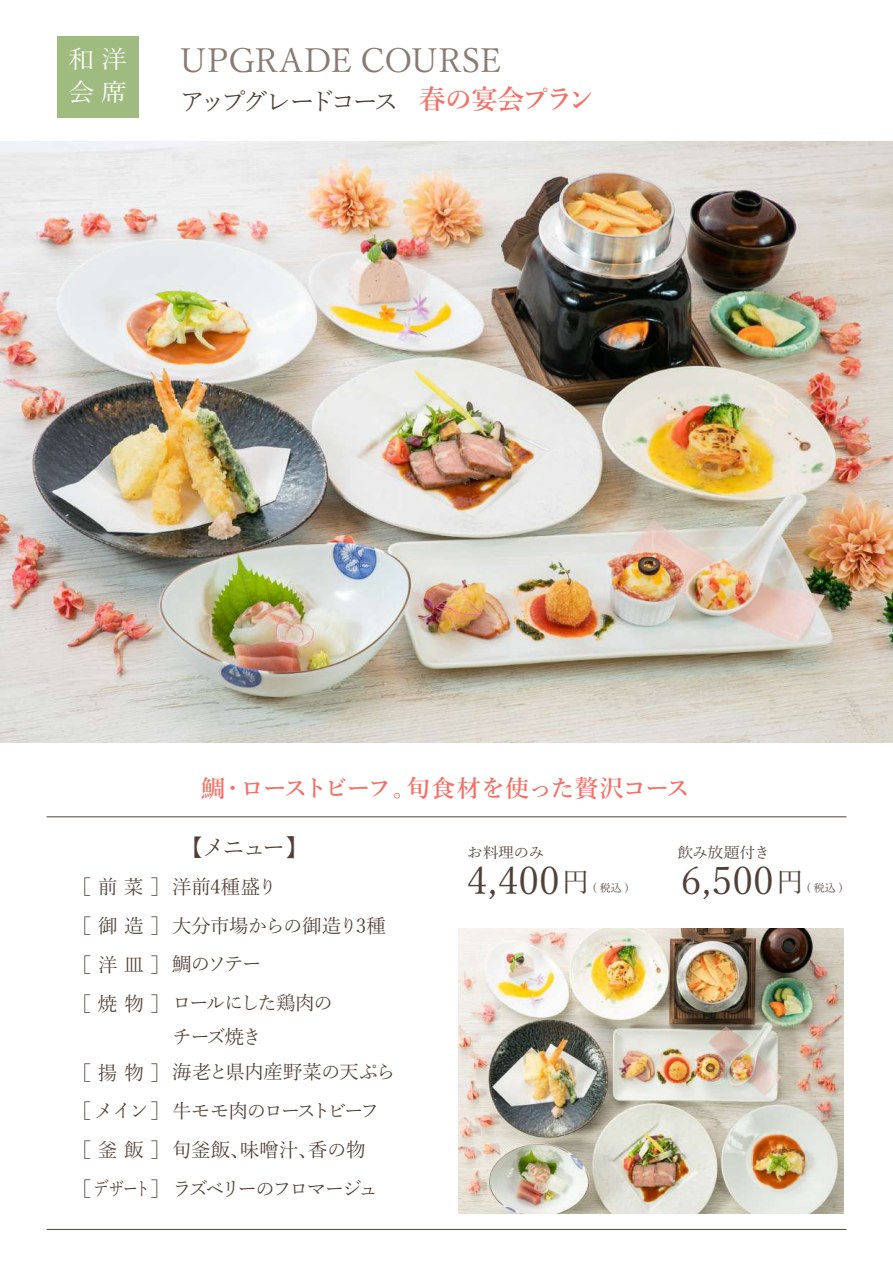
<style>
.page{position:relative;width:893px;height:1263px;background:#fff}
.page>*{position:absolute;margin:0;border:0;box-sizing:border-box;transform-origin:0 0}
.t1{font:38.1px "Yu Mincho";color:#504037}
.t2{font:33px "Yu Mincho";letter-spacing:-.005em;color:#897a72}
.t3{font:600 27px "Yu Mincho";letter-spacing:-.065em;color:#f27268}
.t4{font:25.5px "Yu Mincho";letter-spacing:-.19em;color:#504037}
.t5{font:24.6px/32.8px "Yu Mincho";color:#fff;scale:1.06 1}
.t6{font:600 24px "Yu Mincho";letter-spacing:-.055em;color:#f27268}
.t7{font:23.1px "Yu Mincho";color:#504037}
.t8{font:19.5px/38.8px "Yu Mincho";letter-spacing:-.06em;color:#504037}
.t9{font:19.5px/38.8px "Yu Mincho";letter-spacing:-.095em;color:#504037}
.t10{font:15px "Yu Mincho";letter-spacing:-.04em;color:#504037;scale:1.06 1}
.t11{font:11.1px "Yu Mincho";color:#504037}
.s1{font-family:"Koz Go Pr 6 N"}
.s2{font-size:27px}
</style>
<div class="page">
<hr style="left:47px;top:816px;width:799px;height:1px;background:#504037">
<hr style="left:47px;top:1229px;width:799px;height:1px;background:#504037">
<img style="left:0;top:142px;width:893px;height:601px">
<div style="left:57px;top:36px;width:82px;height:81px;background:#9fbb80"></div>
<img style="left:458px;top:929px;width:385px;height:285px">
<p class="t5" style="left:68px;top:40px;width:57px">和 洋会 席</p>
<h2 class="t2" style="left:180px;top:30px;width:323px">UPGRADE COURSE</h2>
<h3 class="t3" style="left:419px;top:83px;width:178px">春の宴会プラン</h3>
<h3 class="t4" style="left:180px;top:78px;width:220px">アップグレードコース</h3>
<p class="t6" style="left:201px;top:775px;width:490px">鯛・ローストビーフ。旬食材を使った贅沢コース</p>
<p class="t7" style="left:179px;top:826px;width:131px"><span class="s1">【</span>メニュー】</p>
<p class="t10" style="left:467px;top:838px;width:75px">お料理のみ</p>
<p class="t10" style="left:677px;top:838px;width:89px">飲み放題付き</p>
<p class="t8" style="left:72px;top:865px;width:316px">［前菜］洋前4種盛り<br>［御造］大分市場からの御造り3種［洋皿］鯛のソテー<br>［焼物］ロールにした鶏肉の</p>
<p class="t8" style="left:72px;top:1016px;width:325px;line-height:35.8px;text-indent:100px">チーズ焼き<br>［揚物］海老と県内産野菜の天ぷら</p>
<p class="t9" style="left:72px;top:1090px;width:309px">［メイン］牛モモ肉のローストビーフ［釜飯］旬釜飯、味噌汁、香の物［デザート］ラズベリーのフロマージュ</p>
<h1 class="t1" style="left:467px;top:846px;width:124px">4,400<span class="s2">円</span></h1>
<p class="t11" style="left:592px;top:877px;width:38px">(税込)</p>
<h1 class="t1" style="left:681px;top:846px;width:124px">6,500<span class="s2">円</span></h1>
<p class="t11" style="left:806px;top:877px;width:38px">(税込)</p>
</div>
